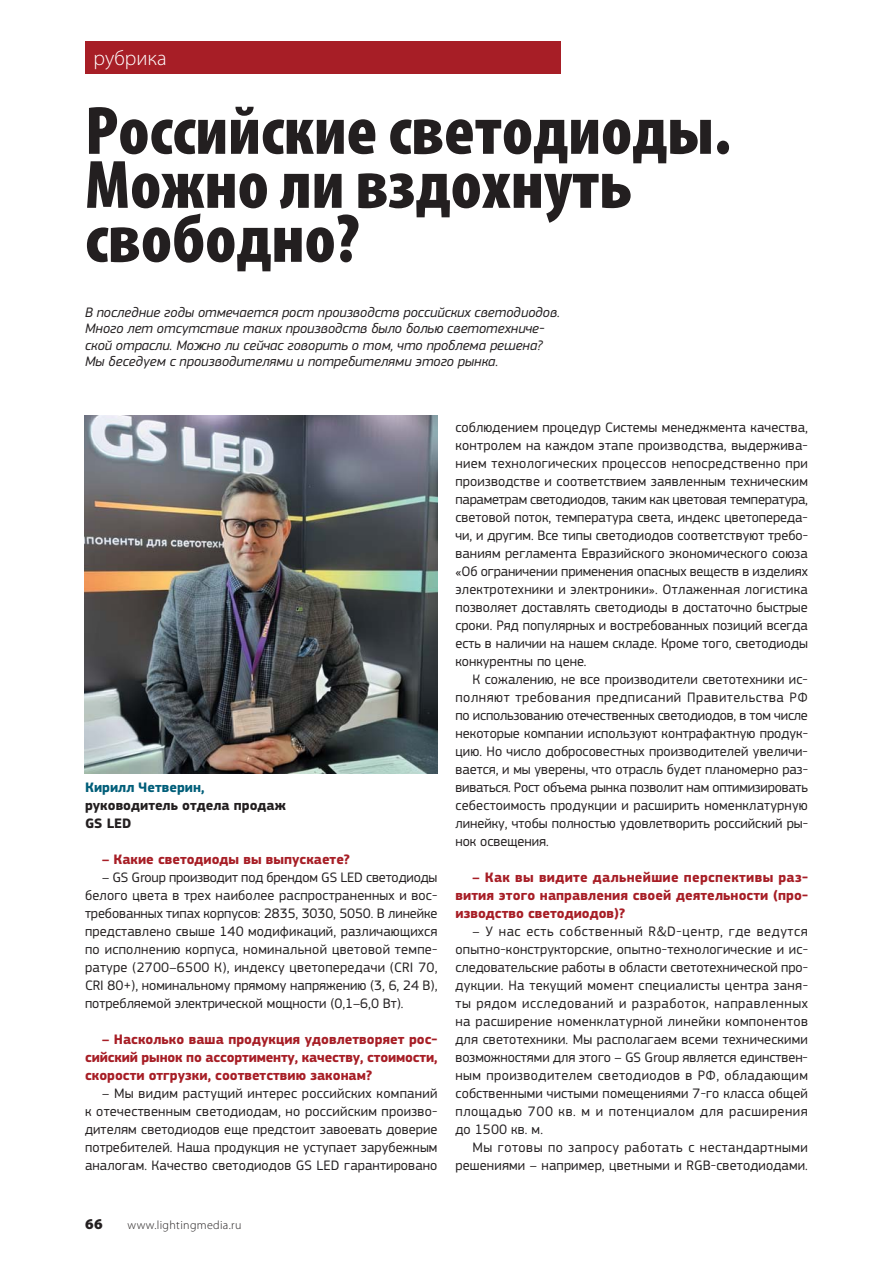
<style>
.page{position:relative;width:893px;height:1263px;background:#fff}
.page>*{position:absolute;margin:0;border:0;box-sizing:border-box;transform-origin:0 0}
.t1{font:900 condensed 69px/54px "Myriad Pro";color:#231f20}
.t2{font:300 21px "Myriad Pro";color:#fff}
.t3{font:900 15px "Myriad Pro";color:#231f20}
.t4{font:14.25px/18px "PF Square Sans Pro";letter-spacing:.01em;color:#231f20;text-align:justify}
.t5{font:700 14.25px/18px "PF Square Sans Pro";color:#a71e26;text-align:justify}
.t6{font:italic 14.25px/16.5px "PF Square Sans Pro";color:#231f20}
.t7{font:700 14.25px/18px "PF Square Sans Pro";color:#231f20}
.t8{font:700 14.25px "PF Square Sans Pro";color:#005e79}
.t9{font:300 12px "Myriad Pro";letter-spacing:.03em;color:#231f20}
</style>
<div class="page">
<div style="left:85px;top:41px;width:476px;height:33px;background:#a71e26"></div>
<img style="left:85px;top:415px;width:353px;height:359px">
<h2 class="t2" style="left:94px;top:50px;width:75px">рубрика</h2>
<h1 class="t1" style="left:85px;top:103px;width:647px">Российские светодиоды.<br>Можно ли вздохнуть свободно?</h1>
<p class="t6" style="left:85px;top:304px;width:476px">В последние годы отмечается рост производств российских светодиодов.<br>Много лет отсутствие таких производств было болью светотехниче&shy;ской отрасли. Можно ли сейчас говорить о том, что проблема решена?<br>Мы беседуем с производителями и потребителями этого рынка.</p>
<p class="t8" style="left:85px;top:779px;width:121px">Кирилл Четверин,</p>
<p class="t7" style="left:85px;top:796px;width:202px">руководитель отдела продаж<br>GS LED</p>
<p class="t5" style="left:102px;top:850px;width:250px">– Какие светодиоды вы выпускаете?</p>
<p class="t4" style="left:85px;top:868px;width:354px;text-indent:17px">– GS Group производит под брендом GS LED светодиоды белого цвета в трех наиболее распространенных и вос&shy;требованных типах корпусов: 2835, 3030, 5050. В линейке представлено свыше 140 модификаций, различающихся по исполнению корпуса, номинальной цветовой темпе&shy;ратуре (2700–6500 К), индексу цветопередачи (CRI 70, CRI 80+), номинальному прямому напряжению (3, 6, 24 В), потребляемой электрической мощности (0,1–6,0 Вт).</p>
<p class="t5" style="left:85px;top:1030px;width:354px;text-indent:17px">– Насколько ваша продукция удовлетворяет рос&shy;сийский рынок по ассортименту, качеству, стоимости, скорости отгрузки, соответствию законам?</p>
<p class="t4" style="left:85px;top:1084px;width:354px;text-indent:17px">– Мы видим растущий интерес российских компаний к отечественным светодиодам, но российским произво&shy;дителям светодиодов еще предстоит завоевать доверие потребителей. Наша продукция не уступает зарубежным аналогам. Качество светодиодов GS LED гарантировано</p>
<p class="t4" style="left:455px;top:418px;width:354px">соблюдением процедур Системы менеджмента качества, контролем на каждом этапе производства, выдержива&shy;нием технологических процессов непосредственно при производстве и соответствием заявленным техническим параметрам светодиодов, таким как цветовая температура, световой поток, температура света, индекс цветопереда&shy;чи, и другим. Все типы светодиодов соответствуют требо&shy;ваниям регламента Евразийского экономического союза «Об ограничении применения опасных веществ в изделиях электротехники и электроники». Отлаженная логистика позволяет доставлять светодиоды в достаточно быстрые сроки. Ряд популярных и востребованных позиций всегда есть в наличии на нашем складе. Кроме того, светодиоды конкурентны по цене.</p>
<p class="t4" style="left:455px;top:670px;width:354px;text-indent:17px">К сожалению, не все производители светотехники ис&shy;полняют требования предписаний Правительства РФ по использованию отечественных светодиодов, в том числе некоторые компании используют контрафактную продук&shy;цию. Но число добросовестных производителей увеличи&shy;вается, и мы уверены, что отрасль будет планомерно раз&shy;виваться. Рост объема рынка позволит нам оптимизировать себестоимость продукции и расширить номенклатурную линейку, чтобы полностью удовлетворить российский ры&shy;нок освещения.</p>
<p class="t5" style="left:455px;top:868px;width:354px;text-indent:17px">– Как вы видите дальнейшие перспективы раз&shy;вития этого направления своей деятельности (про&shy;изводство светодиодов)?</p>
<p class="t4" style="left:455px;top:922px;width:354px;text-indent:17px">– У нас есть собственный R&amp;D-центр, где ведутся опытно-конструкторские, опытно-технологические и ис&shy;следовательские работы в области светотехнической про&shy;дукции. На текущий момент специалисты центра заня&shy;ты рядом исследований и разработок, направленных на расширение номенклатурной линейки компонентов для светотехники. Мы располагаем всеми техническими возможностями для этого – GS Group является единствен&shy;ным производителем светодиодов в РФ, обладающим собственными чистыми помещениями 7-го класса общей площадью 700 кв. м и потенциалом для расширения до 1500 кв. м.</p>
<p class="t4" style="left:455px;top:1138px;width:354px;text-align:right">Мы готовы по запросу работать с нестандартными решениями – например, цветными и RGB-светодиодами.</p>
<p class="t3" style="left:85px;top:1215px;width:19px">66</p>
<p class="t9" style="left:128px;top:1220px;width:115px">www.lightingmedia.ru</p>
</div>
